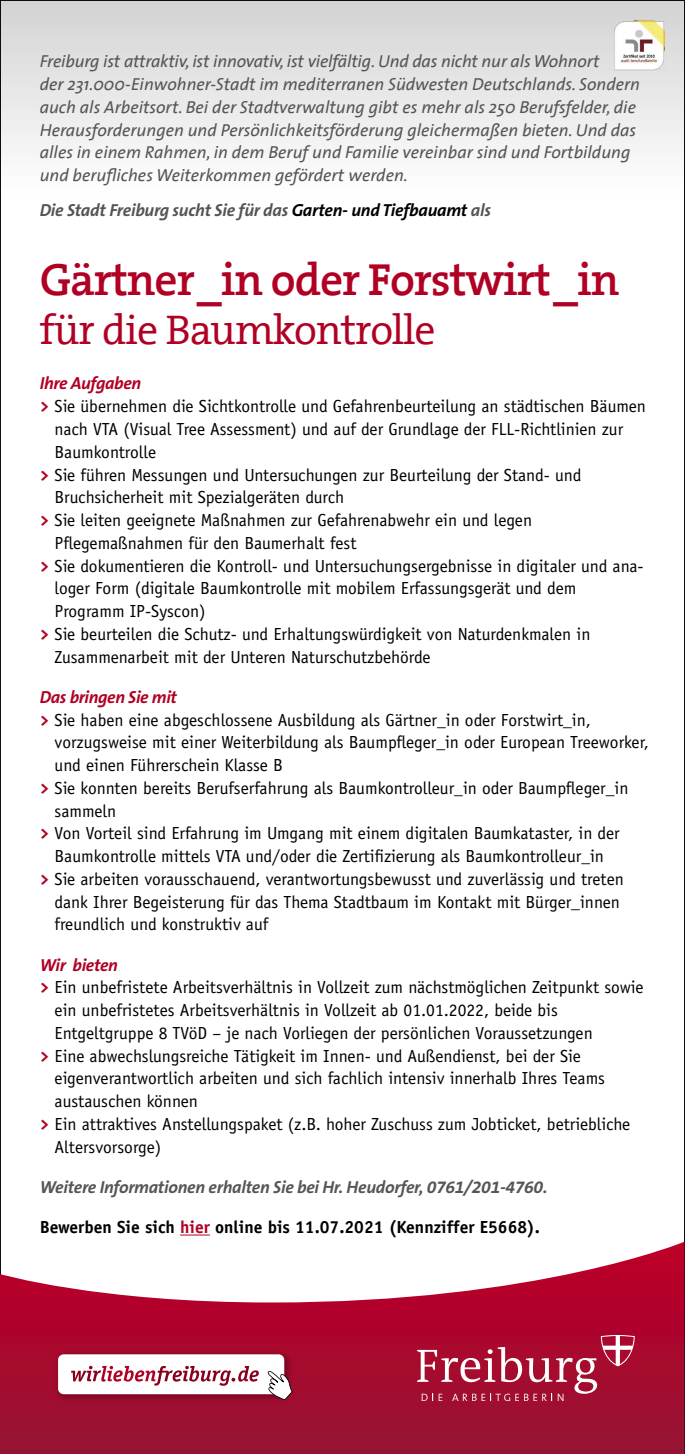
<style>
.page{position:relative;width:685px;height:1454px;background:#fff}
.page>*{position:absolute;margin:0;border:0;box-sizing:border-box;transform-origin:0 0}
.t1{font:700 45.5px "Theserif Badenova";letter-spacing:-.025em;color:#b00024}
.t2{font:42px "Theserif Badenova";letter-spacing:-.025em;color:#b00024}
.t3{font:17.5px "Officina Sans Std";color:#000}
.t4{font:italic 17.5px/22.8px "The Sans";color:#555}
.t5{font:italic 700 17.5px "The Sans B7";letter-spacing:-.015em;color:#555}
.t6{font:700 17.5px "Officina Sans Std";color:#000}
.t7{font:italic 700 17.5px "The Sans B7";letter-spacing:-.02em;color:#b00024}
.s1{color:#000}
.s2{font-family:"The Sans B7";font-weight:700;color:#b00024}
.s3{color:#b00024}
</style>
<div class="page">
<div style="left:0;top:1px;width:685px;height:198px;background:linear-gradient(to bottom,#d3d3d3,#fff)"></div>
<svg style="left:0;top:1241px;width:684px;height:212px"></svg>
<svg style="left:417px;top:1334px;width:217px;height:67px;background:#b32e4d"></svg>
<img style="left:52px;top:1348px;width:242px;height:57px">
<div style="left:58px;top:1354px;width:226px;height:40px;background:#fff;border-radius:6px"></div>
<svg style="left:71px;top:1365px;width:188px;height:20px"></svg>
<svg style="left:267px;top:1370px;width:25px;height:30px"></svg>
<hr style="left:180px;top:1234px;width:30px;height:1px;background:#b00024">
<img style="left:610px;top:17px;width:57px;height:57px">
<p class="t4" style="left:40px;top:50px;width:602px">Freiburg ist attraktiv, ist innovativ, ist vielfältig. Und das nicht nur als Wohnort<br>der 231.000-Einwohner-Stadt im mediterranen Südwesten Deutschlands. Sondern auch als Arbeitsort. Bei der Stadtverwaltung gibt es mehr als 250 Berufsfelder, die Herausforderungen und Persönlichkeitsförderung gleichermaßen bieten. Und das alles in einem Rahmen, in dem Beruf und Familie vereinbar sind und Fortbildung und berufliches Weiterkommen gefördert werden.</p>
<p class="t5" style="left:40px;top:201px;width:453px">Die Stadt Freiburg sucht Sie für das <span class="s1">Garten- und Tiefbauamt</span> als</p>
<h1 class="t1" style="left:40px;top:256px;width:581px">Gärtner _in oder Forstwirt _in</h1>
<h2 class="t2" style="left:40px;top:307px;width:397px">für die Baumkontrolle</h2>
<p class="t7" style="left:40px;top:374px;width:103px">Ihre Aufgaben</p>
<p class="t3" style="left:40px;top:396px;width:607px"><span class="s2">&gt;</span> Sie übernehmen die Sichtkontrolle und Gefahrenbeurteilung an städtischen Bäumen</p>
<p class="t3" style="left:55px;top:419px;width:570px">nach VTA (Visual Tree Assessment) und auf der Grundlage der FLL-Richtlinien zur</p>
<p class="t3" style="left:55px;top:441px;width:103px">Baumkontrolle</p>
<p class="t3" style="left:40px;top:464px;width:543px"><span class="s2">&gt;</span> Sie führen Messungen und Untersuchungen zur Beurteilung der Stand- und</p>
<p class="t3" style="left:55px;top:487px;width:291px">Bruchsicherheit mit Spezialgeräten durch</p>
<p class="t3" style="left:40px;top:510px;width:494px"><span class="s2">&gt;</span> Sie leiten geeignete Maßnahmen zur Gefahrenabwehr ein und legen</p>
<p class="t3" style="left:55px;top:532px;width:303px">Pflegemaßnahmen für den Baumerhalt fest</p>
<p class="t3" style="left:40px;top:555px;width:605px"><span class="s2">&gt;</span> Sie dokumentieren die Kontroll- und Untersuchungsergebnisse in digitaler und ana-</p>
<p class="t3" style="left:55px;top:578px;width:523px">loger Form (digitale Baumkontrolle mit mobilem Erfassungsgerät und dem</p>
<p class="t3" style="left:55px;top:601px;width:153px">Programm IP-Syscon)</p>
<p class="t3" style="left:40px;top:623px;width:552px"><span class="s2">&gt;</span> Sie beurteilen die Schutz- und Erhaltungswürdigkeit von Naturdenkmalen in</p>
<p class="t3" style="left:55px;top:646px;width:377px">Zusammenarbeit mit der Unteren Naturschutzbehörde</p>
<p class="t7" style="left:40px;top:687px;width:139px">Das bringen Sie mit</p>
<p class="t3" style="left:40px;top:709px;width:553px"><span class="s2">&gt;</span> Sie haben eine abgeschlossene Ausbildung als Gärtner_in oder Forstwirt_in,</p>
<p class="t3" style="left:55px;top:732px;width:596px">vorzugsweise mit einer Weiterbildung als Baumpfleger_in oder European Treeworker,</p>
<p class="t3" style="left:55px;top:755px;width:230px">und einen Führerschein Klasse B</p>
<p class="t3" style="left:40px;top:777px;width:590px"><span class="s2">&gt;</span> Sie konnten bereits Berufserfahrung als Baumkontrolleur_in oder Baumpfleger_in</p>
<p class="t3" style="left:55px;top:800px;width:63px">sammeln</p>
<p class="t3" style="left:40px;top:823px;width:581px"><span class="s2">&gt;</span> Von Vorteil sind Erfahrung im Umgang mit einem digitalen Baumkataster, in der</p>
<p class="t3" style="left:55px;top:846px;width:551px">Baumkontrolle mittels VTA und/oder die Zertifizierung als Baumkontrolleur_in</p>
<p class="t3" style="left:40px;top:868px;width:585px"><span class="s2">&gt;</span> Sie arbeiten vorausschauend, verantwortungsbewusst und zuverlässig und treten</p>
<p class="t3" style="left:55px;top:891px;width:567px">dank Ihrer Begeisterung für das Thema Stadtbaum im Kontakt mit Bürger_innen</p>
<p class="t3" style="left:55px;top:914px;width:215px">freundlich und konstruktiv auf</p>
<p class="t7" style="left:40px;top:955px;width:80px">Wir bieten</p>
<p class="t3" style="left:40px;top:977px;width:605px"><span class="s2">&gt;</span> Ein unbefristete Arbeitsverhältnis in Vollzeit zum nächstmöglichen Zeitpunkt sowie</p>
<p class="t3" style="left:55px;top:1000px;width:505px">ein unbefristetes Arbeitsverhältnis in Vollzeit ab 01.01.2022, beide bis</p>
<p class="t3" style="left:55px;top:1022px;width:539px">Entgeltgruppe 8 TVöD – je nach Vorliegen der persönlichen Voraussetzungen</p>
<p class="t3" style="left:40px;top:1045px;width:542px"><span class="s2">&gt;</span> Eine abwechslungsreiche Tätigkeit im Innen- und Außendienst, bei der Sie</p>
<p class="t3" style="left:55px;top:1068px;width:551px">eigenverantwortlich arbeiten und sich fachlich intensiv innerhalb Ihres Teams</p>
<p class="t3" style="left:55px;top:1091px;width:145px">austauschen können</p>
<p class="t3" style="left:40px;top:1113px;width:592px"><span class="s2">&gt;</span> Ein attraktives Anstellungspaket (z.B. hoher Zuschuss zum Jobticket, betriebliche</p>
<p class="t3" style="left:55px;top:1136px;width:108px">Altersvorsorge)</p>
<p class="t5" style="left:40px;top:1177px;width:509px">Weitere Informationen erhalten Sie bei Hr. Heudorfer, 0761/201-4760.</p>
<p class="t6" style="left:40px;top:1216px;width:502px">Bewerben Sie sich <span class="s3">hier</span> online bis 11.07.2021 (Kennziffer E5668).</p>
</div>
